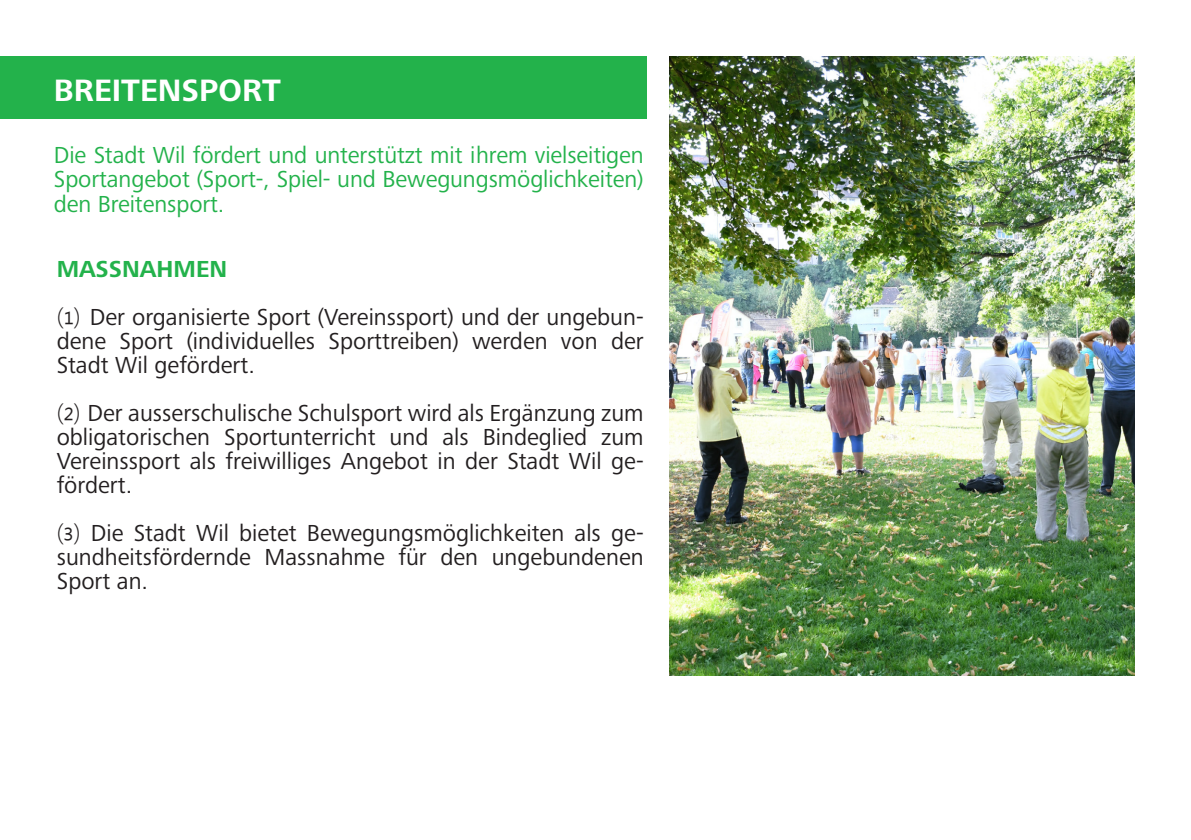
<style>
.page{position:relative;width:1191px;height:840px;background:#fff}
.page>*{position:absolute;margin:0;border:0;box-sizing:border-box;transform-origin:0 0}
.t1{font:700 32px "Frutiger Next Pro";color:#fff}
.t2{font:24px/24px "Frutiger Next Pro";color:#231f20;text-align:justify}
.t3{font:24px/24px "Frutiger Next Pro";letter-spacing:-.005em;color:#23b24b;text-align:justify}
.t4{font:700 24px "Frutiger Next Pro";color:#23b24b}
.s1{font-family:"Malgun Gothic"}
</style>
<div class="page">
<div style="left:0;top:57px;width:646px;height:62px;background:#23b24b"></div>
<img style="left:669px;top:57px;width:465px;height:618px">
<p class="t1" style="left:54px;top:72px;width:229px">BREITENSPORT</p>
<p class="t3" style="left:54px;top:143px;width:591px">Die Stadt Wil fördert und unterstützt mit ihrem vielseitigen Sportangebot (Sport-, Spiel- und Bewegungsmöglichkeiten) den Breitensport.</p>
<p class="t4" style="left:57px;top:255px;width:172px">MASSNAHMEN</p>
<p class="t2" style="left:57px;top:304px;width:588px"><span class="s1">⑴</span> Der organisierte Sport (Vereinssport) und der ungebun&shy;dene Sport (individuelles Sporttreiben) werden von der Stadt Wil gefördert.</p>
<p class="t2" style="left:57px;top:400px;width:588px"><span class="s1">⑵</span> Der ausserschulische Schulsport wird als Ergänzung zum obligatorischen Sportunterricht und als Bindeglied zum Vereinssport als freiwilliges Angebot in der Stadt Wil ge&shy;fördert.</p>
<p class="t2" style="left:57px;top:520px;width:588px"><span class="s1">⑶</span> Die Stadt Wil bietet Bewegungsmöglichkeiten als ge&shy;sundheitsfördernde Massnahme für den ungebundenen Sport an.</p>
</div>
